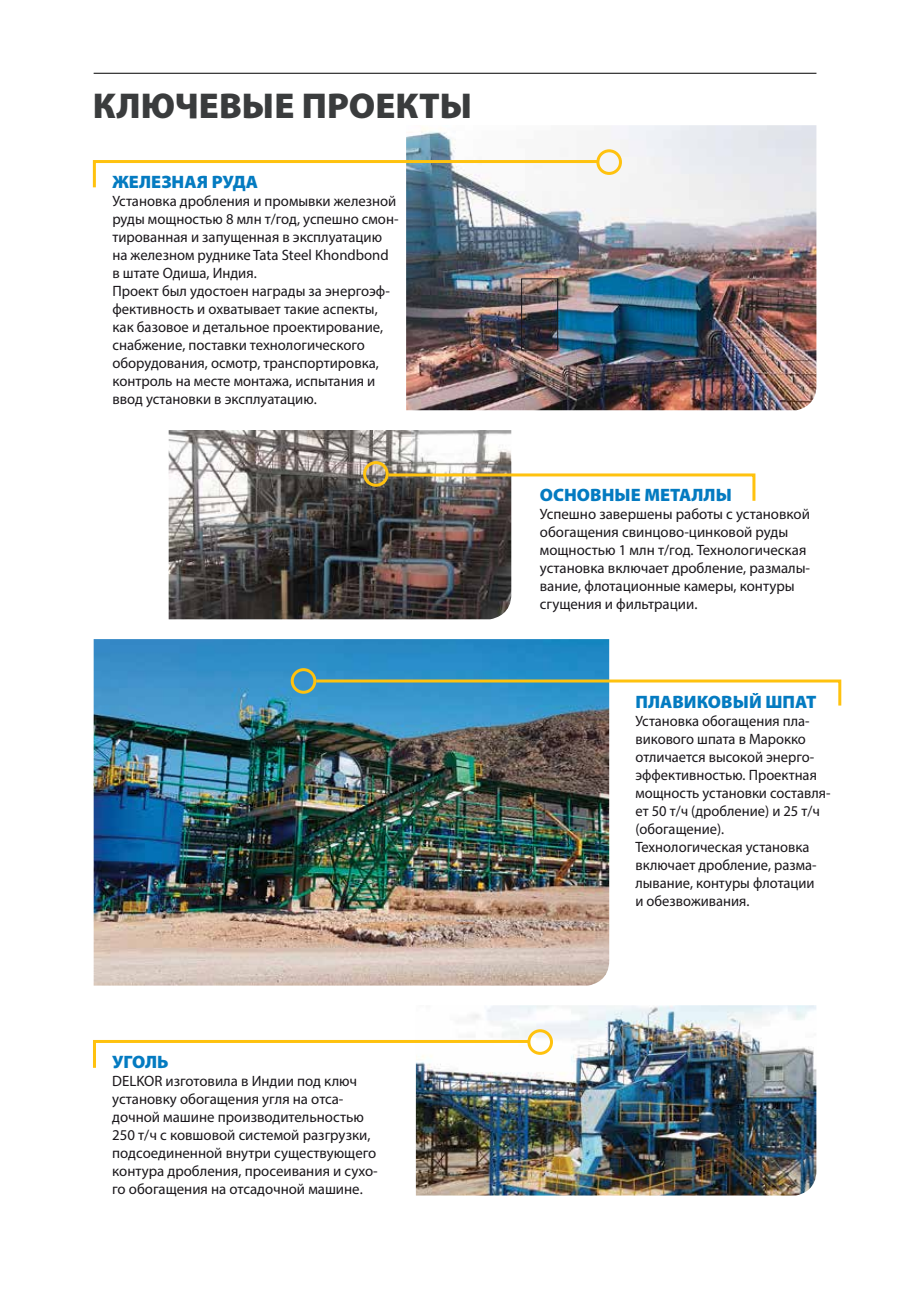
<style>
.page{position:relative;width:918px;height:1289px;background:#fff}
.page>*{position:absolute;margin:0;border:0;box-sizing:border-box;transform-origin:0 0}
.t1{font:900 36px "Myriad Pro";color:#3a3c3d}
.t2{font:900 18px "Myriad Pro";color:#047bc1}
.t3{font:15px/18px "Myriad Pro";color:#1a171b}
</style>
<div class="page">
<img style="left:416px;top:1005px;width:400px;height:190px">
<img style="left:94px;top:639px;width:515px;height:346px">
<img style="left:169px;top:430px;width:342px;height:189px">
<img style="left:406px;top:125px;width:410px;height:285px">
<div style="left:521px;top:279px;width:37px;height:71px;border:1px solid #1a171b"></div>
<svg style="left:92px;top:158px;width:508px;height:32px"></svg>
<div style="left:596px;top:149px;width:26px;height:26px;border:3px solid #ffc20e;border-radius:50%"></div>
<svg style="left:385px;top:472px;width:371px;height:32px"></svg>
<div style="left:363px;top:461px;width:26px;height:26px;border:3px solid #ffc20e;border-radius:50%"></div>
<svg style="left:313px;top:678px;width:529px;height:30px"></svg>
<div style="left:291px;top:668px;width:25px;height:25px;border:3px solid #ffc20e;border-radius:50%"></div>
<svg style="left:93px;top:1038px;width:438px;height:32px"></svg>
<div style="left:527px;top:1029px;width:26px;height:25px;border:3px solid #ffc20e;border-radius:50%"></div>
<hr style="left:94px;top:73px;width:722px;height:1px;background:#000">
<h1 class="t1" style="left:93px;top:82px;width:381px">КЛЮЧЕВЫЕ ПРОЕКТЫ</h1>
<p class="t2" style="left:112px;top:170px;width:147px">ЖЕЛЕЗНАЯ РУДА</p>
<p class="t3" style="left:112px;top:192px;width:288px">Установка дробления и промывки железной руды мощностью 8 млн т/год, успешно смон&shy;тированная и запущенная в эксплуатацию на железном руднике Tata Steel Khondbond в штате Одиша, Индия.<br>Проект был удостоен награды за энергоэф&shy;фективность и охватывает такие аспекты, как базовое и детальное проектирование, снабжение, поставки технологического оборудования, осмотр, транспортировка, контроль на месте монтажа, испытания и ввод установки в эксплуатацию.</p>
<p class="t2" style="left:112px;top:1050px;width:58px">УГОЛЬ</p>
<p class="t3" style="left:112px;top:1072px;width:267px">DELKOR изготовила в Индии под ключ установку обогащения угля на отса&shy;дочной машине производительностью 250 т/ч с ковшовой системой разгрузки, подсоединенной внутри существующего контура дробления, просеивания и сухо&shy;го обогащения на отсадочной машине.</p>
<p class="t2" style="left:540px;top:483px;width:194px">ОСНОВНЫЕ МЕТАЛЛЫ</p>
<p class="t3" style="left:540px;top:505px;width:272px">Успешно завершены работы с установкой обогащения свинцово-цинковой руды мощностью 1 млн т/год. Технологическая установка включает дробление, размалы&shy;вание, флотационные камеры, контуры сгущения и фильтрации.</p>
<p class="t2" style="left:635px;top:689px;width:182px">ПЛАВИКОВЫЙ ШПАТ</p>
<p class="t3" style="left:635px;top:711px;width:197px">Установка обогащения пла&shy;викового шпата в Марокко отличается высокой энерго&shy;эффективностью. Проектная мощность установки составля&shy;ет 50 т/ч (дробление) и 25 т/ч (обогащение).<br>Технологическая установка включает дробление, разма&shy;лывание, контуры флотации<br>и обезвоживания.</p>
</div>
